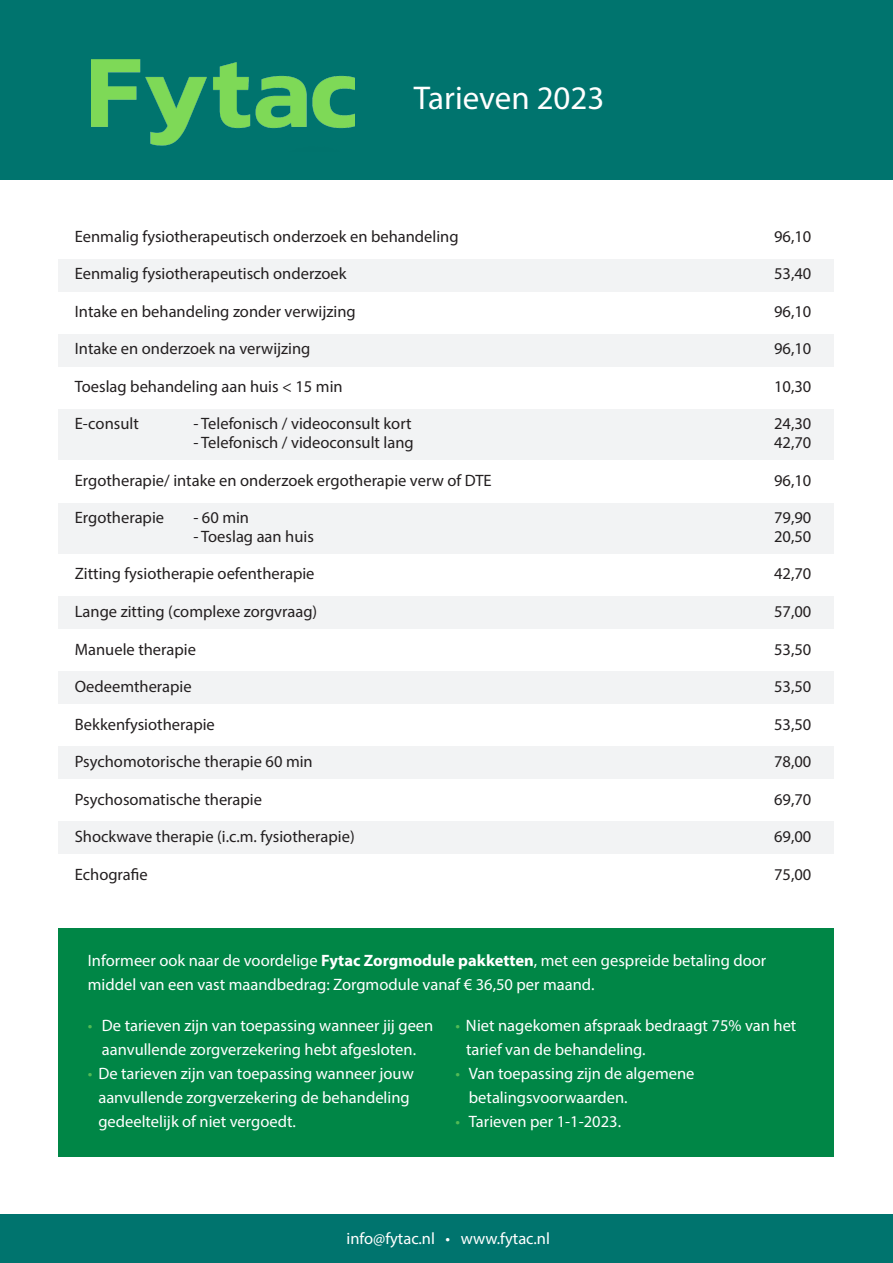
<style>
.page{position:relative;width:893px;height:1263px;background:#fff}
.page>*{position:absolute;margin:0;border:0;box-sizing:border-box;transform-origin:0 0}
.t1{font:33px "Myriad Pro";color:#fff}
.t2{font:16.5px "Myriad Pro";color:#231f20}
.t3{font:16.5px/24px "Myriad Pro";color:#fff}
.s1{font-weight:700}
.s2{color:#52ba55}
</style>
<div class="page">
<div style="left:0;top:0;width:893px;height:180px;background:#00746e"></div>
<div style="left:0;top:1214px;width:893px;height:49px;background:#00746e"></div>
<div style="left:59px;top:928px;width:775px;height:228px;background:#008646"></div>
<img style="left:91px;top:59px;width:264px;height:87px">
<div style="left:59px;top:259px;width:775px;height:32px;background:#f2f3f4"></div>
<div style="left:59px;top:334px;width:775px;height:32px;background:#f2f3f4"></div>
<div style="left:59px;top:822px;width:775px;height:32px;background:#f2f3f4"></div>
<div style="left:59px;top:596px;width:775px;height:33px;background:#f2f3f4"></div>
<div style="left:59px;top:671px;width:775px;height:33px;background:#f2f3f4"></div>
<div style="left:59px;top:409px;width:775px;height:51px;background:#f2f3f4"></div>
<div style="left:59px;top:503px;width:775px;height:51px;background:#f2f3f4"></div>
<div style="left:59px;top:746px;width:775px;height:33px;background:#f2f3f4"></div>
<p class="t1" style="left:414px;top:78px;width:192px">Tarieven 2023</p>
<p class="t2" style="left:75px;top:226px;width:385px">Eenmalig fysiotherapeutisch onderzoek en behandeling</p>
<p class="t2" style="left:774px;top:226px;width:39px">96,10</p>
<p class="t2" style="left:75px;top:264px;width:273px">Eenmalig fysiotherapeutisch onderzoek</p>
<p class="t2" style="left:774px;top:264px;width:39px">53,40</p>
<p class="t2" style="left:75px;top:301px;width:282px">Intake en behandeling zonder verwijzing</p>
<p class="t2" style="left:774px;top:301px;width:39px">96,10</p>
<p class="t2" style="left:75px;top:339px;width:237px">Intake en onderzoek na verwijzing</p>
<p class="t2" style="left:774px;top:339px;width:39px">96,10</p>
<p class="t2" style="left:75px;top:376px;width:269px">Toeslag behandeling aan huis &lt; 15 min</p>
<p class="t2" style="left:774px;top:376px;width:39px">10,30</p>
<p class="t2" style="left:75px;top:414px;width:65px">E-consult</p>
<p class="t2" style="left:193px;top:414px;width:220px">- Telefonisch / videoconsult kort</p>
<p class="t2" style="left:774px;top:414px;width:39px">24,30</p>
<p class="t2" style="left:193px;top:432px;width:222px">- Telefonisch / videoconsult lang</p>
<p class="t2" style="left:774px;top:432px;width:39px">42,70</p>
<p class="t2" style="left:75px;top:470px;width:418px">Ergotherapie/ intake en onderzoek ergotherapie verw of DTE</p>
<p class="t2" style="left:774px;top:470px;width:39px">96,10</p>
<p class="t2" style="left:75px;top:507px;width:91px">Ergotherapie</p>
<p class="t2" style="left:193px;top:507px;width:57px">- 60 min</p>
<p class="t2" style="left:774px;top:507px;width:39px">79,90</p>
<p class="t2" style="left:193px;top:526px;width:122px">- Toeslag aan huis</p>
<p class="t2" style="left:774px;top:526px;width:39px">20,50</p>
<p class="t2" style="left:75px;top:564px;width:241px">Zitting fysiotherapie oefentherapie</p>
<p class="t2" style="left:774px;top:564px;width:39px">42,70</p>
<p class="t2" style="left:75px;top:601px;width:244px">Lange zitting (complexe zorgvraag)</p>
<p class="t2" style="left:774px;top:601px;width:39px">57,00</p>
<p class="t2" style="left:75px;top:639px;width:123px">Manuele therapie</p>
<p class="t2" style="left:774px;top:639px;width:39px">53,50</p>
<p class="t2" style="left:75px;top:676px;width:118px">Oedeemtherapie</p>
<p class="t2" style="left:774px;top:676px;width:39px">53,50</p>
<p class="t2" style="left:75px;top:714px;width:142px">Bekkenfysiotherapie</p>
<p class="t2" style="left:774px;top:714px;width:39px">53,50</p>
<p class="t2" style="left:75px;top:751px;width:239px">Psychomotorische therapie 60 min</p>
<p class="t2" style="left:774px;top:751px;width:39px">78,00</p>
<p class="t2" style="left:75px;top:789px;width:189px">Psychosomatische therapie</p>
<p class="t2" style="left:774px;top:789px;width:39px">69,70</p>
<p class="t2" style="left:75px;top:826px;width:281px">Shockwave therapie (i.c.m. fysiotherapie)</p>
<p class="t2" style="left:774px;top:826px;width:39px">69,00</p>
<p class="t2" style="left:75px;top:864px;width:74px">Echografie</p>
<p class="t2" style="left:774px;top:864px;width:39px">75,00</p>
<p class="t3" style="left:88px;top:948px;width:680px">Informeer ook naar de voordelige <span class="s1">Fytac Zorgmodule pakketten</span>, met een gespreide betaling door</p>
<p class="t3" style="left:88px;top:972px;width:508px">middel van een vast maandbedrag: Zorgmodule vanaf € 36,50 per maand.</p>
<p class="t3" style="left:88px;top:1013px;width:347px;text-align:center"><span class="s2">•</span> De tarieven zijn van toepassing wanneer jij geen aanvullende zorgverzekering hebt afgesloten.</p>
<p class="t3" style="left:98px;top:1061px;width:317px;text-indent:-11px"><span class="s2">•</span> De tarieven zijn van toepassing wanneer jouw aanvullende zorgverzekering de behandeling gedeeltelijk of niet vergoedt.</p>
<p class="t3" style="left:466px;top:1013px;width:332px;text-indent:-10px"><span class="s2">•</span> Niet nagekomen afspraak bedraagt 75% van het tarief van de behandeling.</p>
<p class="t3" style="left:469px;top:1061px;width:227px;text-indent:-13px"><span class="s2">•</span> Van toepassing zijn de algemene betalingsvoorwaarden.</p>
<p class="t3" style="left:455px;top:1109px;width:167px"><span class="s2">•</span> Tarieven per 1-1-2023.</p>
<p class="t3" style="left:346px;top:1226px;width:205px">info@fytac.nl • www.fytac.nl</p>
</div>
